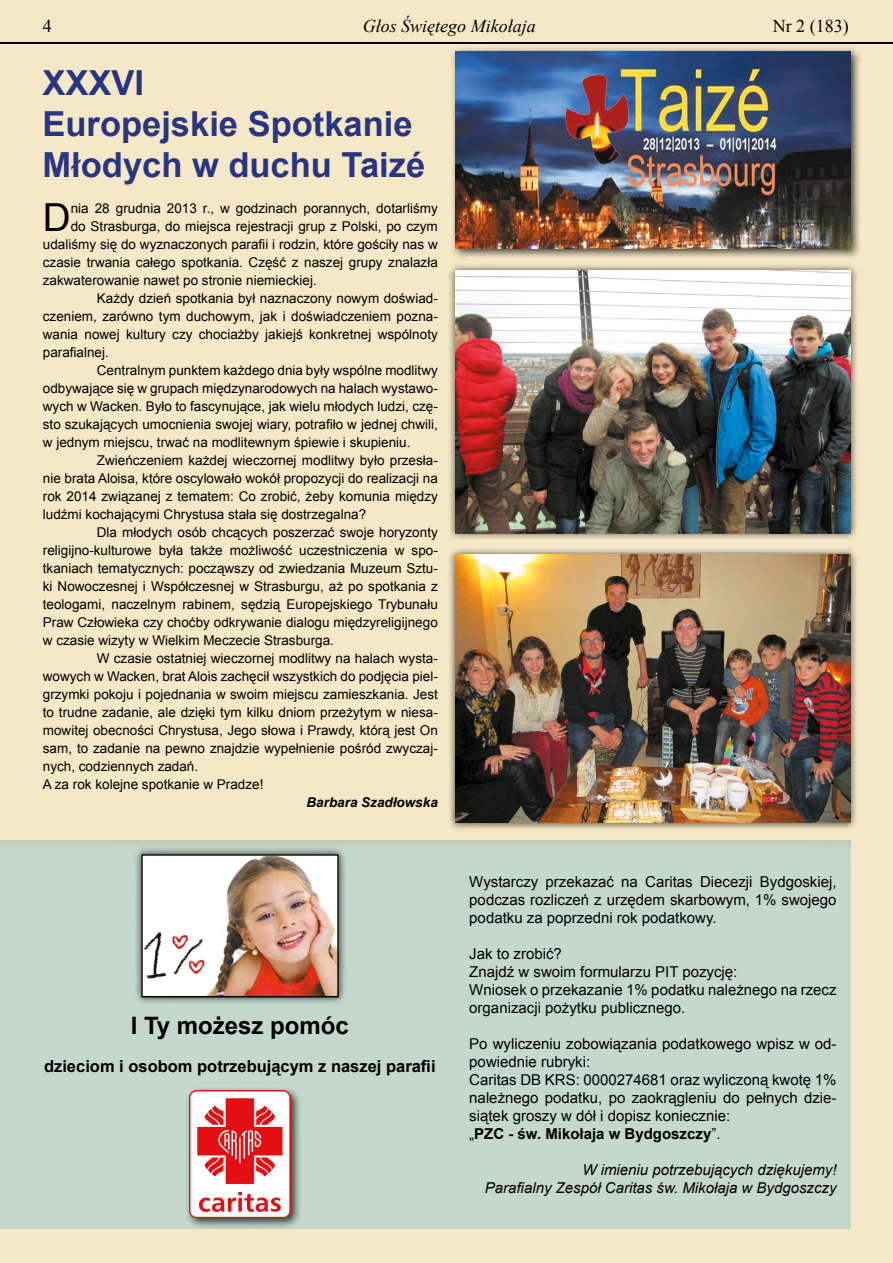
<style>
.page{position:relative;width:893px;height:1263px;background:#f5e8c6}
.page>*{position:absolute;margin:0;border:0;box-sizing:border-box;transform-origin:0 0}
.t1{font:38.7px "Arial";color:#000}
.t2{font:700 34.5px/41.4px "Arial";color:#283583}
.t3{font:700 24px "Arial";color:#000}
.t4{font:italic 18px "Times New Roman";color:#000}
.t5{font:18px "Times New Roman";color:#000}
.t6{font:700 16.5px "Arial";color:#000}
.t7{font:15px/18px "Arial";color:#000}
.t8{font:italic 15px/18px "Arial";color:#000;text-align:right}
.t9{font:13.5px "Arial";color:#000}
.t10{font:italic 700 13.5px "Arial";color:#000}
.s1{font-weight:700}
</style>
<div class="page">
<hr style="left:0;top:42px;width:893px;height:1px;background:#000">
<div style="left:450px;top:46px;width:412px;height:214px;background:#000;opacity:.75"></div>
<img style="left:455px;top:51px;width:395px;height:198px">
<div style="left:448px;top:263px;width:411px;height:278px;background:#000;opacity:.75"></div>
<img style="left:455px;top:270px;width:395px;height:263px">
<div style="left:447px;top:547px;width:411px;height:284px;background:#000;opacity:.75"></div>
<img style="left:455px;top:555px;width:395px;height:268px">
<div style="left:0;top:828px;width:864px;height:401px;background:#000;opacity:.75"></div>
<div style="left:133px;top:846px;width:214px;height:159px;background:#000;opacity:.75"></div>
<img style="left:144px;top:857px;width:192px;height:137px">
<div style="left:141px;top:854px;width:198px;height:143px;border:2px solid #000"></div>
<div style="left:184px;top:1085px;width:118px;height:144px;background:#000;opacity:.75"></div>
<img style="left:189px;top:1091px;width:102px;height:126px">
<h3 class="t5" style="left:43px;top:13px;width:11px">4</h3>
<h3 class="t4" style="left:363px;top:13px;width:174px">Głos Świętego Mikołaja</h3>
<h3 class="t5" style="left:773px;top:13px;width:77px">Nr 2 (183)</h3>
<h2 class="t2" style="left:43px;top:63px;width:384px">XXXVI<br>Europejskie Spotkanie<br>Młodych w duchu Taizé</h2>
<h1 class="t1" style="left:43px;top:193px;width:29px">D</h1>
<p class="t9" style="left:71px;top:200px;width:369px">nia 28 grudnia 2013 r., w godzinach porannych, dotarliśmy</p>
<p class="t9" style="left:71px;top:218px;width:369px">do Strasburga, do miejsca rejestracji grup z Polski, po czym</p>
<p class="t9" style="left:43px;top:236px;width:396px">udaliśmy się do wyznaczonych parafii i rodzin, które gościły nas w</p>
<p class="t9" style="left:43px;top:254px;width:396px">czasie trwania całego spotkania. Część z naszej grupy znalazła</p>
<p class="t9" style="left:43px;top:272px;width:275px">zakwaterowanie nawet po stronie niemieckiej.</p>
<p class="t9" style="left:97px;top:290px;width:342px">Każdy dzień spotkania był naznaczony nowym doświad-</p>
<p class="t9" style="left:43px;top:308px;width:396px">czeniem, zarówno tym duchowym, jak i doświadczeniem pozna-</p>
<p class="t9" style="left:43px;top:326px;width:396px">wania nowej kultury czy chociażby jakiejś konkretnej wspólnoty</p>
<p class="t9" style="left:43px;top:344px;width:68px">parafialnej.</p>
<p class="t9" style="left:97px;top:362px;width:342px">Centralnym punktem każdego dnia były wspólne modlitwy</p>
<p class="t9" style="left:43px;top:380px;width:396px">odbywające się w grupach międzynarodowych na halach wystawo-</p>
<p class="t9" style="left:43px;top:398px;width:396px">wych w Wacken. Było to fascynujące, jak wielu młodych ludzi, czę-</p>
<p class="t9" style="left:43px;top:416px;width:396px">sto szukających umocnienia swojej wiary, potrafiło w jednej chwili,</p>
<p class="t9" style="left:43px;top:434px;width:369px">w jednym miejscu, trwać na modlitewnym śpiewie i skupieniu.</p>
<p class="t9" style="left:97px;top:452px;width:342px">Zwieńczeniem każdej wieczornej modlitwy było przesła-</p>
<p class="t9" style="left:43px;top:470px;width:396px">nie brata Aloisa, które oscylowało wokół propozycji do realizacji na</p>
<p class="t9" style="left:43px;top:488px;width:396px">rok 2014 związanej z tematem: Co zrobić, żeby komunia między</p>
<p class="t9" style="left:43px;top:506px;width:325px">ludźmi kochającymi Chrystusa stała się dostrzegalna?</p>
<p class="t9" style="left:97px;top:524px;width:342px">Dla młodych osób chcących poszerzać swoje horyzonty</p>
<p class="t9" style="left:43px;top:542px;width:396px">religijno-kulturowe była także możliwość uczestniczenia w spo-</p>
<p class="t9" style="left:43px;top:560px;width:396px">tkaniach tematycznych: począwszy od zwiedzania Muzeum Sztu-</p>
<p class="t9" style="left:43px;top:578px;width:396px">ki Nowoczesnej i Współczesnej w Strasburgu, aż po spotkania z</p>
<p class="t9" style="left:43px;top:596px;width:396px">teologami, naczelnym rabinem, sędzią Europejskiego Trybunału</p>
<p class="t9" style="left:43px;top:614px;width:396px">Praw Człowieka czy choćby odkrywanie dialogu międzyreligijnego</p>
<p class="t9" style="left:43px;top:632px;width:293px">w czasie wizyty w Wielkim Meczecie Strasburga.</p>
<p class="t9" style="left:97px;top:650px;width:342px">W czasie ostatniej wieczornej modlitwy na halach wysta-</p>
<p class="t9" style="left:43px;top:668px;width:396px">wowych w Wacken, brat Alois zachęcił wszystkich do podjęcia piel-</p>
<p class="t9" style="left:43px;top:686px;width:396px">grzymki pokoju i pojednania w swoim miejscu zamieszkania. Jest</p>
<p class="t9" style="left:43px;top:704px;width:396px">to trudne zadanie, ale dzięki tym kilku dniom przeżytym w niesa-</p>
<p class="t9" style="left:43px;top:722px;width:396px">mowitej obecności Chrystusa, Jego słowa i Prawdy, którą jest On</p>
<p class="t9" style="left:43px;top:740px;width:396px">sam, to zadanie na pewno znajdzie wypełnienie pośród zwyczaj-</p>
<p class="t9" style="left:43px;top:758px;width:157px">nych, codziennych zadań.</p>
<p class="t9" style="left:43px;top:776px;width:222px">A za rok kolejne spotkanie w Pradze!</p>
<p class="t10" style="left:307px;top:794px;width:133px">Barbara Szadłowska</p>
<h3 class="t3" style="left:131px;top:1010px;width:220px">I Ty możesz pomóc</h3>
<p class="t6" style="left:44px;top:1055px;width:393px">dzieciom i osobom potrzebującym z naszej parafii</p>
<p class="t7" style="left:469px;top:873px;width:369px;text-align:justify">Wystarczy przekazać na Caritas Diecezji Bydgoskiej, podczas rozliczeń z urzędem skarbowym, 1% swojego podatku za poprzedni rok podatkowy.</p>
<p class="t7" style="left:469px;top:945px;width:369px">Jak to zrobić?<br>Znajdź w swoim formularzu PIT pozycję:<br>Wniosek o przekazanie 1% podatku należnego na rzecz organizacji pożytku publicznego.</p>
<p class="t7" style="left:469px;top:1035px;width:369px">Po wyliczeniu zobowiązania podatkowego wpisz w od&shy;powiednie rubryki:<br>Caritas DB KRS: 0000274681 oraz wyliczoną kwotę 1% należnego podatku, po zaokrągleniu do pełnych dzie&shy;siątek groszy w dół i dopisz koniecznie:<br>„<span class="s1">PZC - św. Mikołaja w Bydgoszczy</span>”.</p>
<p class="t8" style="left:485px;top:1161px;width:353px">W imieniu potrzebujących dziękujemy!<br>Parafialny Zespół Caritas św. Mikołaja w Bydgoszczy</p>
</div>
